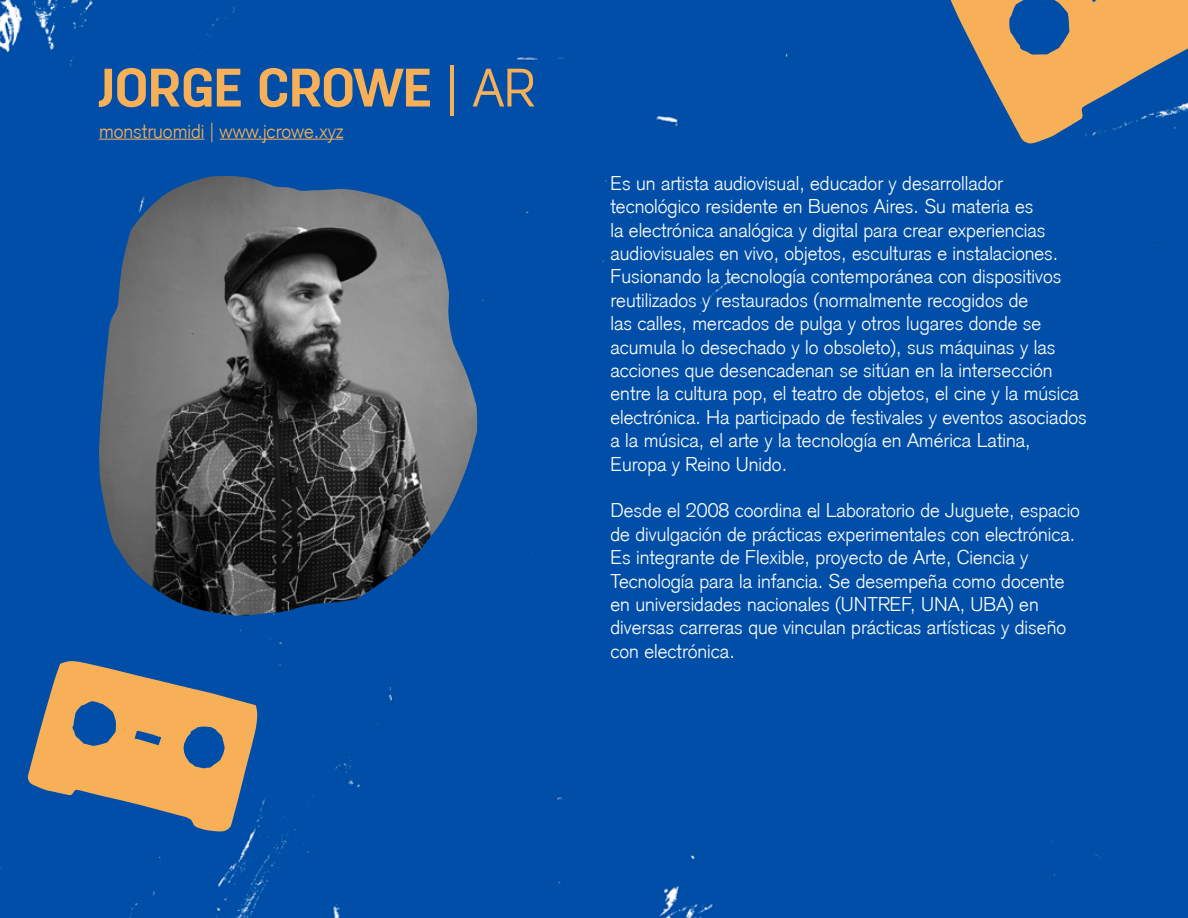
<style>
.page{position:relative;width:1188px;height:918px;background:#004ea7}
.page>*{position:absolute;margin:0;border:0;box-sizing:border-box;transform-origin:0 0}
.t1{font:700 54px "Antartida";color:#f8b058}
.t2{font:300 19.5px/23.4px "Akzidenz Grotesk";color:#fff}
.t3{font:300 19.5px "Akzidenz Grotesk";color:#f8b058}
.s1{font-weight:300}
</style>
<div class="page">
<hr style="left:99px;top:139px;width:105px;height:1px;background:#f8b058">
<hr style="left:220px;top:139px;width:123px;height:1px;background:#f8b058">
<svg style="left:28px;top:661px;width:229px;height:171px;background:#958977"></svg>
<svg style="left:949px;top:0;width:239px;height:143px;background:#88847b"></svg>
<img style="left:99px;top:176px;width:378px;height:440px">
<h1 class="t1" style="left:99px;top:57px;width:438px">JORGE CROWE <span class="s1">| AR</span></h1>
<p class="t3" style="left:99px;top:120px;width:246px">monstruomidi | www.jcrowe.xyz</p>
<p class="t2" style="left:611px;top:171px;width:478px">Es un artista audiovisual, educador y desarrollador tecnológico residente en Buenos Aires. Su materia es<br>la electrónica analógica y digital para crear experiencias audiovisuales en vivo, objetos, esculturas e instalaciones.<br>Fusionando la tecnología contemporánea con dispositivos reutilizados y restaurados (normalmente recogidos de<br>las calles, mercados de pulga y otros lugares donde se acumula lo desechado y lo obsoleto), sus máquinas y las acciones que desencadenan se sitúan en la intersección entre la cultura pop, el teatro de objetos, el cine y la música electrónica. Ha participado de festivales y eventos asociados a la música, el arte y la tecnología en América Latina, Europa y Reino Unido.</p>
<p class="t2" style="left:611px;top:499px;width:471px">Desde el 2008 coordina el Laboratorio de Juguete, espacio de divulgación de prácticas experimentales con electrónica.<br>Es integrante de Flexible, proyecto de Arte, Ciencia y Tecnología para la infancia. Se desempeña como docente en universidades nacionales (UNTREF, UNA, UBA) en diversas carreras que vinculan prácticas artísticas y diseño con electrónica.</p>
</div>
